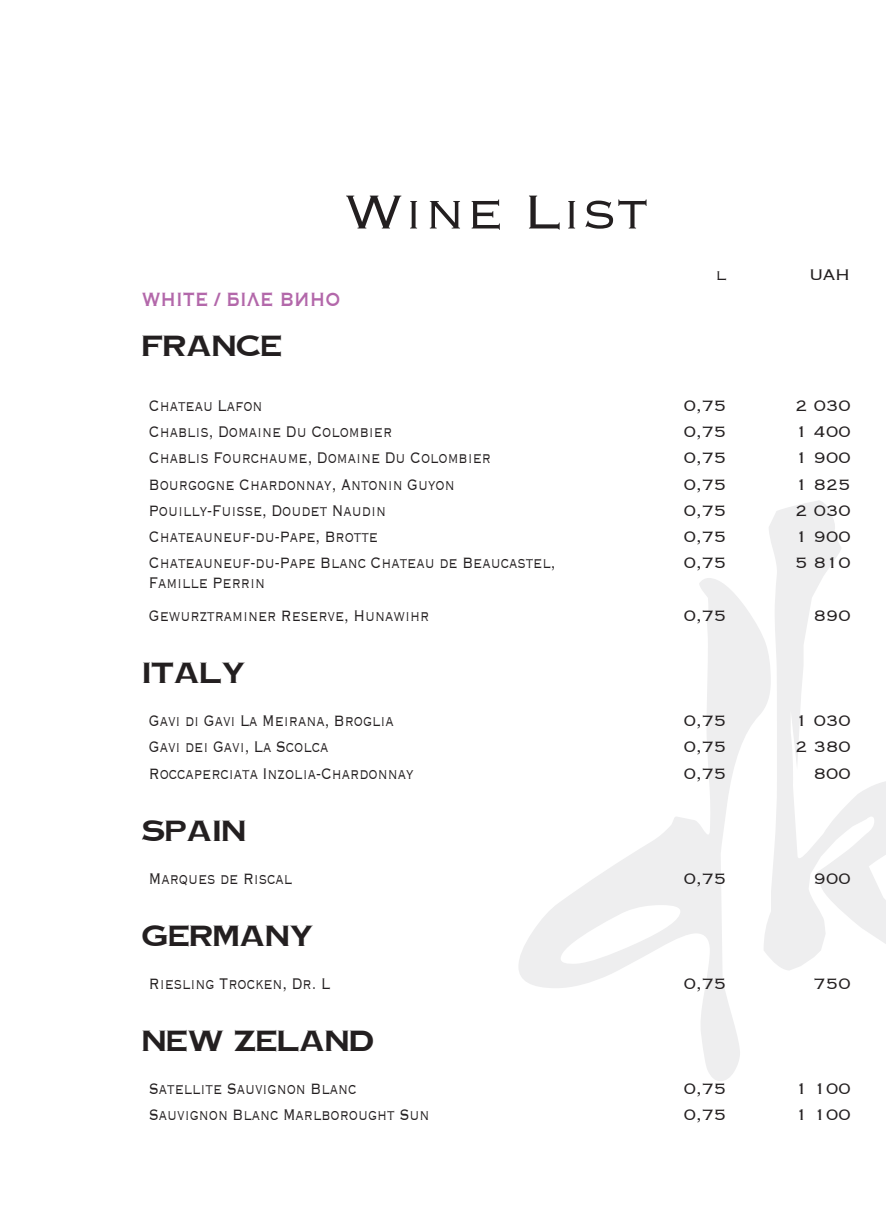
<style>
.page{position:relative;width:886px;height:1223px;background:#fff}
.page>*{position:absolute;margin:0;border:0;box-sizing:border-box;transform-origin:0 0}
.t1{font:300 62.5px "Copperplate";color:#231f20}
.t2{font:700 25px "Copperplate";color:#231f20}
.t3{font:25px "Copperplate";color:#b368aa;scale:.8 1}
.t4{font:300 20px/20px "Copperplate";color:#231f20;scale:.75 1}
.t5{font:300 20px "Copperplate";color:#231f20}
</style>
<div class="page">
<svg style="left:769px;top:500px;width:117px;height:470px"></svg>
<svg style="left:519px;top:578px;width:252px;height:503px"></svg>
<h1 class="t1" style="left:344px;top:171px;width:305px">Wine List</h1>
<p class="t3" style="left:142px;top:283px;width:250px">WHITE / БІЛЕ ВИНО</p>
<p class="t2" style="left:142px;top:327px;width:141px">FRANCE</p>
<p class="t5" style="left:715px;top:261px;width:13px">l</p>
<p class="t5" style="left:809px;top:261px;width:43px">UAH</p>
<p class="t4" style="left:149px;top:394px;width:153px">Chateau Lafon</p>
<p class="t5" style="left:684px;top:392px;width:44px">0,75</p>
<p class="t5" style="left:795px;top:392px;width:56px">2 030</p>
<p class="t4" style="left:149px;top:420px;width:326px">Chablis, Domaine Du Colombier</p>
<p class="t5" style="left:684px;top:419px;width:44px">0,75</p>
<p class="t5" style="left:795px;top:419px;width:56px">1 400</p>
<p class="t4" style="left:149px;top:447px;width:458px">Chablis Fourchaume, Domaine Du Colombier</p>
<p class="t5" style="left:684px;top:445px;width:44px">0,75</p>
<p class="t5" style="left:795px;top:445px;width:56px">1 900</p>
<p class="t4" style="left:149px;top:473px;width:409px">Bourgogne Chardonnay, Antonin Guyon</p>
<p class="t5" style="left:684px;top:471px;width:44px">0,75</p>
<p class="t5" style="left:795px;top:471px;width:56px">1 825</p>
<p class="t4" style="left:149px;top:499px;width:318px">Pouilly-Fuisse, Doudet Naudin</p>
<p class="t5" style="left:684px;top:497px;width:44px">0,75</p>
<p class="t5" style="left:795px;top:497px;width:56px">2 030</p>
<p class="t4" style="left:149px;top:525px;width:307px">Chateauneuf-du-Pape, Brotte</p>
<p class="t5" style="left:684px;top:524px;width:44px">0,75</p>
<p class="t5" style="left:795px;top:524px;width:56px">1 900</p>
<p class="t4" style="left:149px;top:552px;width:543px">Chateauneuf-du-Pape Blanc Chateau de Beaucastel,<br>Famille Perrin</p>
<p class="t5" style="left:684px;top:550px;width:44px">0,75</p>
<p class="t5" style="left:795px;top:550px;width:56px">5 810</p>
<p class="t4" style="left:149px;top:604px;width:375px">Gewurztraminer Reserve, Hunawihr</p>
<p class="t5" style="left:684px;top:602px;width:44px">0,75</p>
<p class="t5" style="left:814px;top:602px;width:38px">890</p>
<p class="t2" style="left:142px;top:654px;width:105px">ITALY</p>
<p class="t4" style="left:149px;top:709px;width:328px">Gavi di Gavi La Meirana, Broglia</p>
<p class="t5" style="left:684px;top:707px;width:44px">0,75</p>
<p class="t5" style="left:795px;top:707px;width:56px">1 030</p>
<p class="t4" style="left:149px;top:735px;width:241px">Gavi dei Gavi, La Scolca</p>
<p class="t5" style="left:684px;top:734px;width:44px">0,75</p>
<p class="t5" style="left:795px;top:734px;width:56px">2 380</p>
<p class="t4" style="left:149px;top:762px;width:354px">Roccaperciata Inzolia-Chardonnay</p>
<p class="t5" style="left:684px;top:760px;width:44px">0,75</p>
<p class="t5" style="left:814px;top:760px;width:38px">800</p>
<p class="t2" style="left:142px;top:812px;width:106px">SPAIN</p>
<p class="t4" style="left:149px;top:867px;width:193px">Marques de Riscal</p>
<p class="t5" style="left:684px;top:865px;width:44px">0,75</p>
<p class="t5" style="left:814px;top:865px;width:38px">900</p>
<p class="t2" style="left:142px;top:917px;width:173px">GERMANY</p>
<p class="t4" style="left:149px;top:972px;width:243px">Riesling Trocken, Dr. L</p>
<p class="t5" style="left:684px;top:970px;width:44px">0,75</p>
<p class="t5" style="left:814px;top:970px;width:38px">750</p>
<p class="t2" style="left:142px;top:1022px;width:233px">NEW ZELAND</p>
<p class="t4" style="left:149px;top:1077px;width:278px">Satellite Sauvignon Blanc</p>
<p class="t5" style="left:684px;top:1075px;width:44px">0,75</p>
<p class="t5" style="left:795px;top:1075px;width:56px">1 100</p>
<p class="t4" style="left:149px;top:1103px;width:375px">Sauvignon Blanc Marlborought Sun</p>
<p class="t5" style="left:684px;top:1101px;width:44px">0,75</p>
<p class="t5" style="left:795px;top:1101px;width:56px">1 100</p>
</div>
